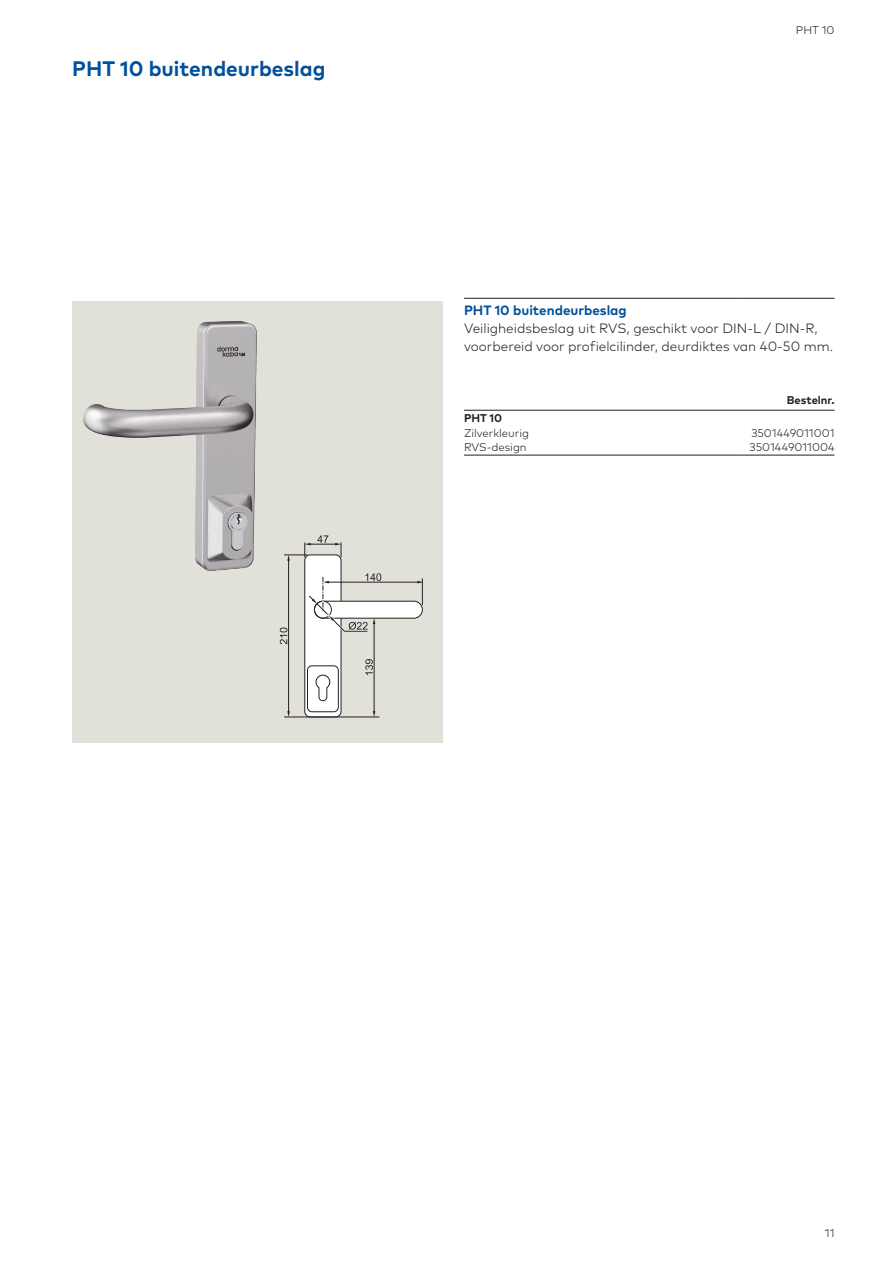
<style>
.page{position:relative;width:893px;height:1263px;background:#fff}
.page>*{position:absolute;margin:0;border:0;box-sizing:border-box;transform-origin:0 0}
.Margin_7_5pt_9_5pt{font:700 21px "Mark Pro";color:#01519b}
.Body_Text_9pt_12pt{font:300 13.5px/18px "Mark Pro";color:#231f20}
.Lead_9pt_12pt{font:700 13.5px "Mark Pro";color:#01519b}
.Body_Text_7_5pt_9_5p{font:300 11.25px "Mark Pro";color:#231f20}
.Column_Table_Title_7{font:700 11.25px "Mark Pro";color:#231f20}
.Body_Text_7_5pt_9_5p-2{font:700 11.25px "Mark Pro";color:#231f20}
</style>
<div class="page">
<div style="left:72px;top:301px;width:371px;height:441px;background:#e2e1d9"></div>
<img style="left:83px;top:321px;width:340px;height:296px">
<div style="left:314px;top:601px;width:108px;height:17px;background:#fff;border-radius:8px"></div>
<div style="left:314px;top:601px;width:109px;height:18px;border:1px solid #231f20;border-radius:8px"></div>
<hr style="left:327px;top:582px;width:92px;height:1px;background:#231f20">
<svg style="left:417px;top:579px;width:6px;height:26px"></svg>
<svg style="left:280px;top:535px;width:101px;height:182px"></svg>
<hr style="left:464px;top:455px;width:276px;height:1px;background:#231f20">
<hr style="left:740px;top:455px;width:94px;height:1px;background:#231f20">
<hr style="left:464px;top:298px;width:276px;height:1px;background:#231f20">
<hr style="left:740px;top:298px;width:94px;height:1px;background:#231f20">
<hr style="left:464px;top:410px;width:276px;height:1px;background:#231f20">
<hr style="left:740px;top:410px;width:94px;height:1px;background:#231f20">
<p class="Margin_7_5pt_9_5pt" style="left:72px;top:53px;width:255px">PHT 10 buitendeurbeslag</p>
<p class="Body_Text_7_5pt_9_5p" style="left:796px;top:21px;width:40px">PHT 10</p>
<p class="Lead_9pt_12pt" style="left:464px;top:300px;width:164px">PHT 10 buitendeurbeslag</p>
<p class="Body_Text_9pt_12pt" style="left:464px;top:318px;width:371px">Veiligheidsbeslag uit RVS, geschikt voor DIN-L / DIN-R, voorbereid voor profielcilinder, deurdiktes van 40-50 mm.</p>
<p class="Body_Text_7_5pt_9_5p-2" style="left:464px;top:410px;width:40px">PHT 10</p>
<p class="Body_Text_7_5pt_9_5p" style="left:464px;top:424px;width:67px">Zilverkleurig</p>
<p class="Body_Text_7_5pt_9_5p" style="left:464px;top:438px;width:64px">RVS-design</p>
<p class="Column_Table_Title_7" style="left:787px;top:391px;width:49px">Bestelnr.</p>
<p class="Body_Text_7_5pt_9_5p" style="left:751px;top:424px;width:85px">3501449011001</p>
<p class="Body_Text_7_5pt_9_5p" style="left:750px;top:438px;width:86px">3501449011004</p>
<p class="Body_Text_7_5pt_9_5p" style="left:825px;top:1224px;width:11px">11</p>
</div>
